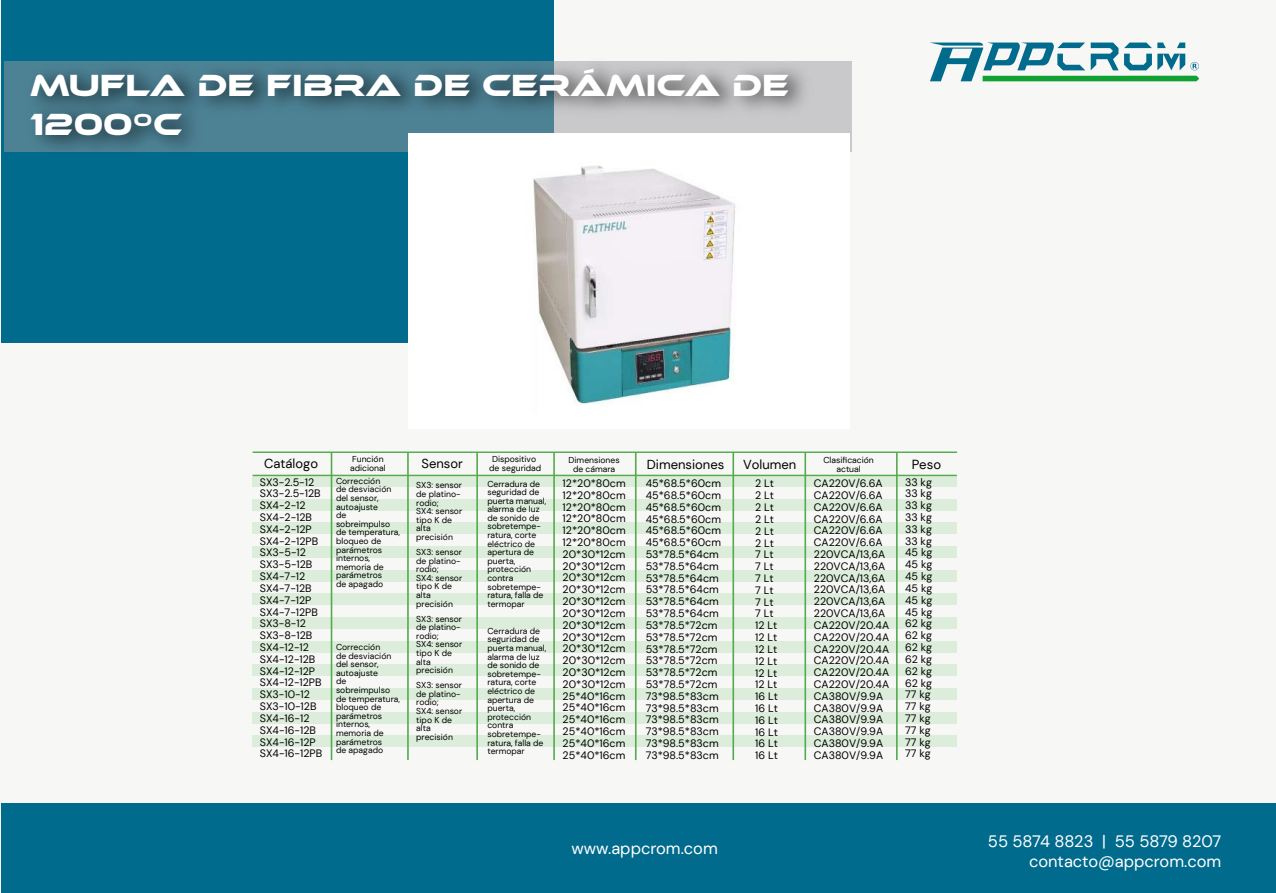
<style>
.page{position:relative;width:1276px;height:893px;background:#fff}
.page>*{position:absolute;margin:0;border:0;box-sizing:border-box;transform-origin:0 0}
.t1{font:31.5px/39px "Ethnocentric Rg";color:#fff}
.t2{font:16.5px/19.8px "DM Sans";color:#fff;text-align:right}
.t3{font:13.2px "DM Sans";color:#000}
.t4{font:13.05px "DM Sans";color:#000}
.t5{font:10.8px/11.9px "DM Sans";color:#000}
.t6{font:8.55px/8.6px "DM Sans";color:#000}
</style>
<div class="page">
<div style="left:0;top:1px;width:1276px;height:892px;background:#f7f7f5"></div>
<div style="left:1px;top:0;width:552px;height:343px;background:#006b8c"></div>
<div style="left:2px;top:803px;width:1274px;height:90px;background:#006b8c"></div>
<svg style="left:930px;top:43px;width:269px;height:38px"></svg>
<svg style="left:4px;top:61px;width:847px;height:90px;background:#a1b1b9"></svg>
<img style="left:16px;top:50px;width:804px;height:102px">
<div style="left:408px;top:133px;width:441px;height:295px;background:#fff"></div>
<img style="left:533px;top:165px;width:203px;height:240px">
<div style="left:253px;top:499px;width:703px;height:11px;background:#dceddb"></div>
<div style="left:253px;top:523px;width:703px;height:11px;background:#dceddb"></div>
<div style="left:253px;top:546px;width:703px;height:12px;background:#dceddb"></div>
<div style="left:253px;top:570px;width:703px;height:11px;background:#dceddb"></div>
<div style="left:253px;top:594px;width:703px;height:11px;background:#dceddb"></div>
<div style="left:253px;top:617px;width:703px;height:12px;background:#dceddb"></div>
<div style="left:253px;top:641px;width:703px;height:11px;background:#dceddb"></div>
<div style="left:253px;top:665px;width:703px;height:11px;background:#dceddb"></div>
<div style="left:253px;top:688px;width:703px;height:12px;background:#dceddb"></div>
<div style="left:253px;top:712px;width:703px;height:11px;background:#dceddb"></div>
<div style="left:253px;top:735px;width:703px;height:12px;background:#dceddb"></div>
<div style="left:253px;top:475px;width:703px;height:12px;background:#dceddb"></div>
<hr style="left:253px;top:475px;width:703px;height:1px;background:#54ab4d">
<hr style="left:253px;top:451px;width:704px;height:2px;background:#54ab4d">
<hr style="left:331px;top:452px;width:1px;height:308px;background:#54ab4d">
<hr style="left:407px;top:452px;width:2px;height:308px;background:#54ab4d">
<hr style="left:476px;top:452px;width:2px;height:308px;background:#54ab4d">
<hr style="left:553px;top:452px;width:2px;height:308px;background:#54ab4d">
<hr style="left:635px;top:452px;width:1px;height:308px;background:#54ab4d">
<hr style="left:732px;top:452px;width:2px;height:308px;background:#54ab4d">
<hr style="left:804px;top:452px;width:2px;height:308px;background:#54ab4d">
<hr style="left:896px;top:452px;width:1px;height:308px;background:#54ab4d">
<h1 class="t1" style="left:30px;top:65px;width:760px">MUFLA DE FIBRA DE CERÁMICA DE<br>1200ºc</h1>
<p class="t6" style="left:489px;top:455px;width:54px;text-align:center">Dispositivo de seguridad</p>
<p class="t6" style="left:487px;top:479px;width:60px">Cerradura de seguridad de puerta manual, alarma de luz de sonido de sobretempe&shy;ratura, corte eléctrico de apertura de puerta, protección contra sobretempe&shy;ratura, falla de termopar</p>
<p class="t6" style="left:487px;top:627px;width:60px">Cerradura de seguridad de puerta manual, alarma de luz de sonido de sobretempe&shy;ratura, corte eléctrico de apertura de puerta, protección contra sobretempe&shy;ratura, falla de termopar</p>
<p class="t6" style="left:350px;top:455px;width:37px">Función adicional</p>
<p class="t4" style="left:421px;top:455px;width:43px">Sensor</p>
<p class="t6" style="left:416px;top:481px;width:47px">SX3: sensor de platino&shy;rodio;<br>SX4: sensor tipo K de alta precisión</p>
<p class="t6" style="left:416px;top:548px;width:47px">SX3: sensor de platino&shy;rodio;<br>SX4: sensor tipo K de alta precisión</p>
<p class="t6" style="left:416px;top:614px;width:47px">SX3: sensor de platino&shy;rodio;<br>SX4: sensor tipo K de alta precisión</p>
<p class="t6" style="left:416px;top:681px;width:47px">SX3: sensor de platino&shy;rodio;<br>SX4: sensor tipo K de alta precisión</p>
<p class="t4" style="left:647px;top:456px;width:79px">Dimensiones</p>
<p class="t6" style="left:823px;top:456px;width:52px">Clasificación</p>
<p class="t6" style="left:568px;top:456px;width:53px;text-align:center">Dimensiones de cámara</p>
<p class="t5" style="left:562px;top:477px;width:64px;text-align:justify">12*20*80cm 12*20*80cm 12*20*80cm 12*20*80cm 12*20*80cm 12*20*80cm 20*30*12cm 20*30*12cm 20*30*12cm 20*30*12cm 20*30*12cm 20*30*12cm 20*30*12cm 20*30*12cm 20*30*12cm 20*30*12cm 20*30*12cm 20*30*12cm 25*40*16cm 25*40*16cm 25*40*16cm 25*40*16cm 25*40*16cm 25*40*16cm</p>
<p class="t5" style="left:645px;top:477px;width:77px">45*68.5*60cm<br>45*68.5*60cm<br>45*68.5*60cm<br>45*68.5*60cm<br>45*68.5*60cm<br>45*68.5*60cm<br>53*78.5*64cm<br>53*78.5*64cm<br>53*78.5*64cm<br>53*78.5*64cm<br>53*78.5*64cm<br>53*78.5*64cm<br>53*78.5*72cm<br>53*78.5*72cm<br>53*78.5*72cm<br>53*78.5*72cm<br>53*78.5*72cm<br>53*78.5*72cm<br>73*98.5*83cm<br>73*98.5*83cm<br>73*98.5*83cm<br>73*98.5*83cm<br>73*98.5*83cm<br>73*98.5*83cm</p>
<p class="t4" style="left:264px;top:456px;width:55px">Catálogo</p>
<p class="t6" style="left:836px;top:465px;width:26px">actual</p>
<p class="t5" style="left:260px;top:476px;width:64px">SX3-2.5-12<br>SX3-2.5-12B<br>SX4-2-12<br>SX4-2-12B<br>SX4-2-12P<br>SX4-2-12PB<br>SX3-5-12<br>SX3-5-12B<br>SX4-7-12<br>SX4-7-12B<br>SX4-7-12P<br>SX4-7-12PB<br>SX3-8-12<br>SX3-8-12B<br>SX4-12-12<br>SX4-12-12B<br>SX4-12-12P<br>SX4-12-12PB<br>SX3-10-12<br>SX3-10-12B<br>SX4-16-12<br>SX4-16-12B<br>SX4-16-12P<br>SX4-16-12PB</p>
<p class="t6" style="left:336px;top:476px;width:66px">Corrección<br>de desviación del sensor, autoajuste<br>de sobreimpulso de temperatura, bloqueo de parámetros internos, memoria de parámetros<br>de apagado</p>
<p class="t4" style="left:743px;top:456px;width:55px">Volumen</p>
<p class="t5" style="left:755px;top:478px;width:24px">2 Lt<br>2 Lt<br>2 Lt<br>2 Lt<br>2 Lt<br>2 Lt<br>7 Lt<br>7 Lt<br>7 Lt<br>7 Lt<br>7 Lt<br>7 Lt<br>12 Lt<br>12 Lt<br>12 Lt<br>12 Lt<br>12 Lt<br>12 Lt<br>16 Lt<br>16 Lt<br>16 Lt<br>16 Lt<br>16 Lt<br>16 Lt</p>
<p class="t5" style="left:814px;top:477px;width:77px">CA220V/6.6A<br>CA220V/6.6A<br>CA220V/6.6A<br>CA220V/6.6A<br>CA220V/6.6A<br>CA220V/6.6A<br>220VCA/13,6A<br>220VCA/13,6A<br>220VCA/13,6A<br>220VCA/13,6A<br>220VCA/13,6A<br>220VCA/13,6A<br>CA220V/20.4A<br>CA220V/20.4A<br>CA220V/20.4A<br>CA220V/20.4A<br>CA220V/20.4A<br>CA220V/20.4A<br>CA380V/9.9A<br>CA380V/9.9A<br>CA380V/9.9A<br>CA380V/9.9A<br>CA380V/9.9A<br>CA380V/9.9A</p>
<p class="t6" style="left:336px;top:643px;width:66px">Corrección<br>de desviación del sensor, autoajuste<br>de sobreimpulso de temperatura, bloqueo de parámetros internos, memoria de parámetros<br>de apagado</p>
<p class="t3" style="left:911px;top:456px;width:31px">Peso</p>
<p class="t5" style="left:905px;top:476px;width:29px">33 kg<br>33 kg<br>33 kg<br>33 kg<br>33 kg<br>33 kg<br>45 kg<br>45 kg<br>45 kg<br>45 kg<br>45 kg<br>45 kg<br>62 kg<br>62 kg<br>62 kg<br>62 kg<br>62 kg<br>62 kg<br>77 kg<br>77 kg<br>77 kg<br>77 kg<br>77 kg<br>77 kg</p>
<h2 class="t2" style="left:571px;top:839px;width:148px">www.appcrom.com</h2>
<h2 class="t2" style="left:988px;top:831px;width:235px">55 5874 8823 | 55 5879 8207 contacto@appcrom.com</h2>
</div>
